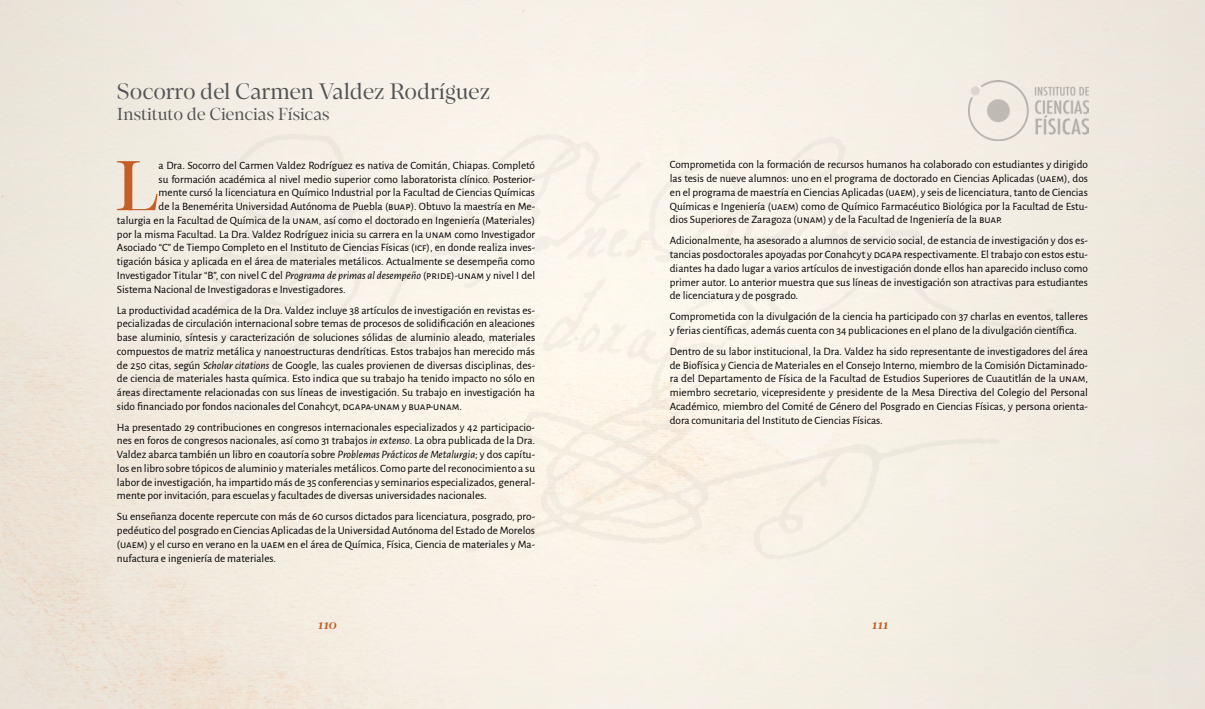
<style>
.page{position:relative;width:1205px;height:709px;background:#fff}
.page>*{position:absolute;margin:0;border:0;box-sizing:border-box;transform-origin:0 0}
.t1{font:200 70.88px "Loretta Display VF";color:#c55f28}
.t2{font:22.5px "Loretta Regular Display";color:#525355}
.t3{font:17.5px "Loretta Regular Display";letter-spacing:-.005em;color:#525355}
.t4{font:italic 200 13.75px "Loretta Display VF";letter-spacing:-.025em;color:#c55f28}
.t5{font:11.25px/13.8px "Alegreya Sans";color:#000;text-align:justify}
.s1{font-style:italic}
</style>
<div class="page">
<img style="left:968px;top:80px;width:120px;height:60px">
<h2 class="t2" style="left:117px;top:75px;width:375px">Socorro del Carmen Valdez Rodríguez</h2>
<h3 class="t3" style="left:117px;top:102px;width:214px">Instituto de Ciencias Físicas</h3>
<h1 class="t1" style="left:115px;top:139px;width:45px">L</h1>
<p class="t5" style="left:159px;top:158px;width:378px">a Dra. Socorro del Carmen Valdez Rodríguez es nativa de Comitán, Chiapas. Completó</p>
<p class="t5" style="left:159px;top:171px;width:378px">su formación académica al nivel medio superior como laboratorista clínico. Posterior-</p>
<p class="t5" style="left:159px;top:185px;width:378px">mente cursó la licenciatura en Químico Industrial por la Facultad de Ciencias Químicas</p>
<p class="t5" style="left:159px;top:199px;width:378px">de la Benemérita Universidad Autónoma de Puebla (buap). Obtuvo la maestría en Me-</p>
<p class="t5" style="left:117px;top:213px;width:420px">talurgia en la Facultad de Química de la unam, así como el doctorado en Ingeniería (Materiales)</p>
<p class="t5" style="left:117px;top:226px;width:420px">por la misma Facultad. La Dra. Valdez Rodríguez inicia su carrera en la unam como Investigador</p>
<p class="t5" style="left:117px;top:240px;width:420px">Asociado “C” de Tiempo Completo en el Instituto de Ciencias Físicas (icf), en donde realiza inves-</p>
<p class="t5" style="left:117px;top:254px;width:420px">tigación básica y aplicada en el área de materiales metálicos. Actualmente se desempeña como</p>
<p class="t5" style="left:117px;top:268px;width:420px">Investigador Titular “B”, con nivel C del <span class="s1">Programa de primas al desempeño</span> (pride)-unam y nivel I del</p>
<p class="t5" style="left:117px;top:281px;width:230px">Sistema Nacional de Investigadoras e Investigadores.</p>
<p class="t5" style="left:117px;top:302px;width:420px">La productividad académica de la Dra. Valdez incluye 38 artículos de investigación en revistas es&shy;pecializadas de circulación internacional sobre temas de procesos de solidificación en aleaciones base aluminio, síntesis y caracterización de soluciones sólidas de aluminio aleado, materiales compuestos de matriz metálica y nanoestructuras dendríticas. Estos trabajos han merecido más de 250 citas, según <span class="s1">Scholar citations</span> de Google, las cuales provienen de diversas disciplinas, des&shy;de ciencia de materiales hasta química. Esto indica que su trabajo ha tenido impacto no sólo en áreas directamente relacionadas con sus líneas de investigación. Su trabajo en investigación ha sido financiado por fondos nacionales del Conahcyt, dgapa-unam y buap-unam.</p>
<p class="t5" style="left:117px;top:419px;width:420px">Ha presentado 29 contribuciones en congresos internacionales especializados y 42 participacio&shy;nes en foros de congresos nacionales, así como 31 trabajos <span class="s1">in extenso</span>. La obra publicada de la Dra.<br>Valdez abarca también un libro en coautoría sobre <span class="s1">Problemas Prácticos de Metalurgia</span>; y dos capítu&shy;los en libro sobre tópicos de aluminio y materiales metálicos. Como parte del reconocimiento a su labor de investigación, ha impartido más de 35 conferencias y seminarios especializados, general&shy;mente por invitación, para escuelas y facultades de diversas universidades nacionales.</p>
<p class="t5" style="left:117px;top:509px;width:420px">Su enseñanza docente repercute con más de 60 cursos dictados para licenciatura, posgrado, pro&shy;pedéutico del posgrado en Ciencias Aplicadas de la Universidad Autónoma del Estado de Morelos (uaem) y el curso en verano en la uaem en el área de Química, Física, Ciencia de materiales y Ma&shy;nufactura e ingeniería de materiales.</p>
<p class="t5" style="left:670px;top:157px;width:420px">Comprometida con la formación de recursos humanos ha colaborado con estudiantes y dirigido las tesis de nueve alumnos: uno en el programa de doctorado en Ciencias Aplicadas (uaem), dos en el programa de maestría en Ciencias Aplicadas (uaem), y seis de licenciatura, tanto de Ciencias Químicas e Ingeniería (uaem) como de Químico Farmacéutico Biológica por la Facultad de Estu&shy;dios Superiores de Zaragoza (unam) y de la Facultad de Ingeniería de la buap.</p>
<p class="t5" style="left:670px;top:233px;width:420px">Adicionalmente, ha asesorado a alumnos de servicio social, de estancia de investigación y dos es&shy;tancias posdoctorales apoyadas por Conahcyt y dgapa respectivamente. El trabajo con estos estu&shy;diantes ha dado lugar a varios artículos de investigación donde ellos han aparecido incluso como primer autor. Lo anterior muestra que sus líneas de investigación son atractivas para estudiantes de licenciatura y de posgrado.</p>
<p class="t5" style="left:670px;top:309px;width:420px">Comprometida con la divulgación de la ciencia ha participado con 37 charlas en eventos, talleres y ferias científicas, además cuenta con 34 publicaciones en el plano de la divulgación científica.</p>
<p class="t5" style="left:670px;top:344px;width:420px">Dentro de su labor institucional, la Dra. Valdez ha sido representante de investigadores del área de Biofísica y Ciencia de Materiales en el Consejo Interno, miembro de la Comisión Dictaminado&shy;ra del Departamento de Física de la Facultad de Estudios Superiores de Cuautitlán de la unam, miembro secretario, vicepresidente y presidente de la Mesa Directiva del Colegio del Personal Académico, miembro del Comité de Género del Posgrado en Ciencias Físicas, y persona orienta&shy;dora comunitaria del Instituto de Ciencias Físicas.</p>
<p class="t4" style="left:318px;top:614px;width:21px">110</p>
<p class="t4" style="left:872px;top:614px;width:18px">111</p>
</div>
